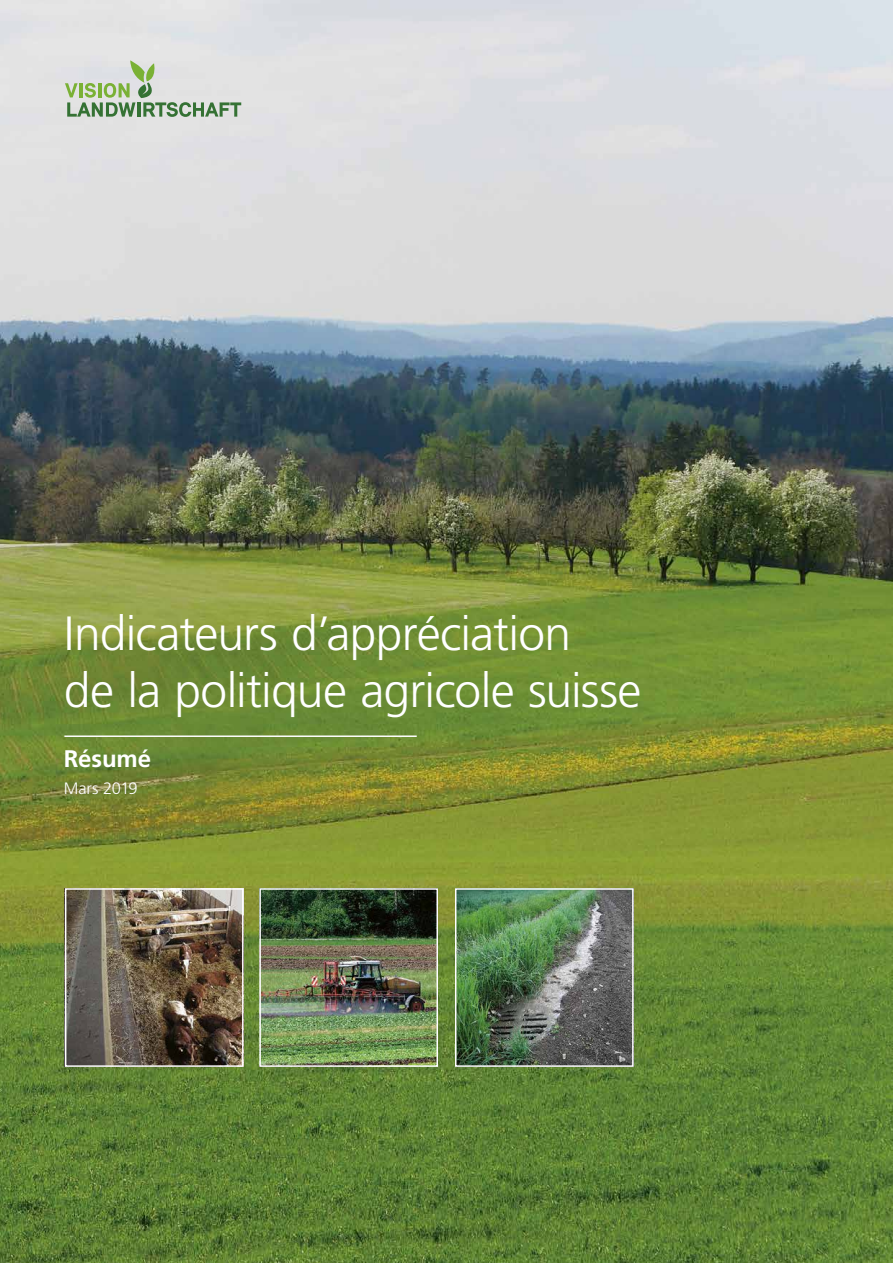
<style>
.page{position:relative;width:893px;height:1263px;background:#fff}
.page>*{position:absolute;margin:0;border:0;box-sizing:border-box;transform-origin:0 0}
.t1{font:300 48px/57px "Frutiger";letter-spacing:-.015em;color:#fff}
.t2{font:700 24px "Frutiger";letter-spacing:-.005em;color:#fff}
.t3{font:300 16.5px "Frutiger";letter-spacing:-.015em;color:#fff}
</style>
<div class="page">
<img style="left:0;top:0;width:893px;height:1263px">
<svg style="left:65px;top:61px;width:176px;height:55px;background:#c1cebd"></svg>
<img style="left:261px;top:890px;width:175px;height:175px">
<div style="left:259px;top:888px;width:179px;height:179px;border:1px solid #fff"></div>
<img style="left:67px;top:890px;width:175px;height:175px">
<div style="left:65px;top:888px;width:179px;height:179px;border:1px solid #fff"></div>
<img style="left:457px;top:890px;width:175px;height:175px">
<div style="left:455px;top:888px;width:179px;height:179px;border:1px solid #fff"></div>
<hr style="left:64px;top:735px;width:353px;height:2px;background:#fff">
<p class="t1" style="left:64px;top:605px;width:579px">Indicateurs d’appréciation<br>de la politique agricole suisse</p>
<p class="t2" style="left:64px;top:744px;width:89px">Résumé</p>
<p class="t3" style="left:64px;top:778px;width:75px">Mars 2019</p>
</div>
